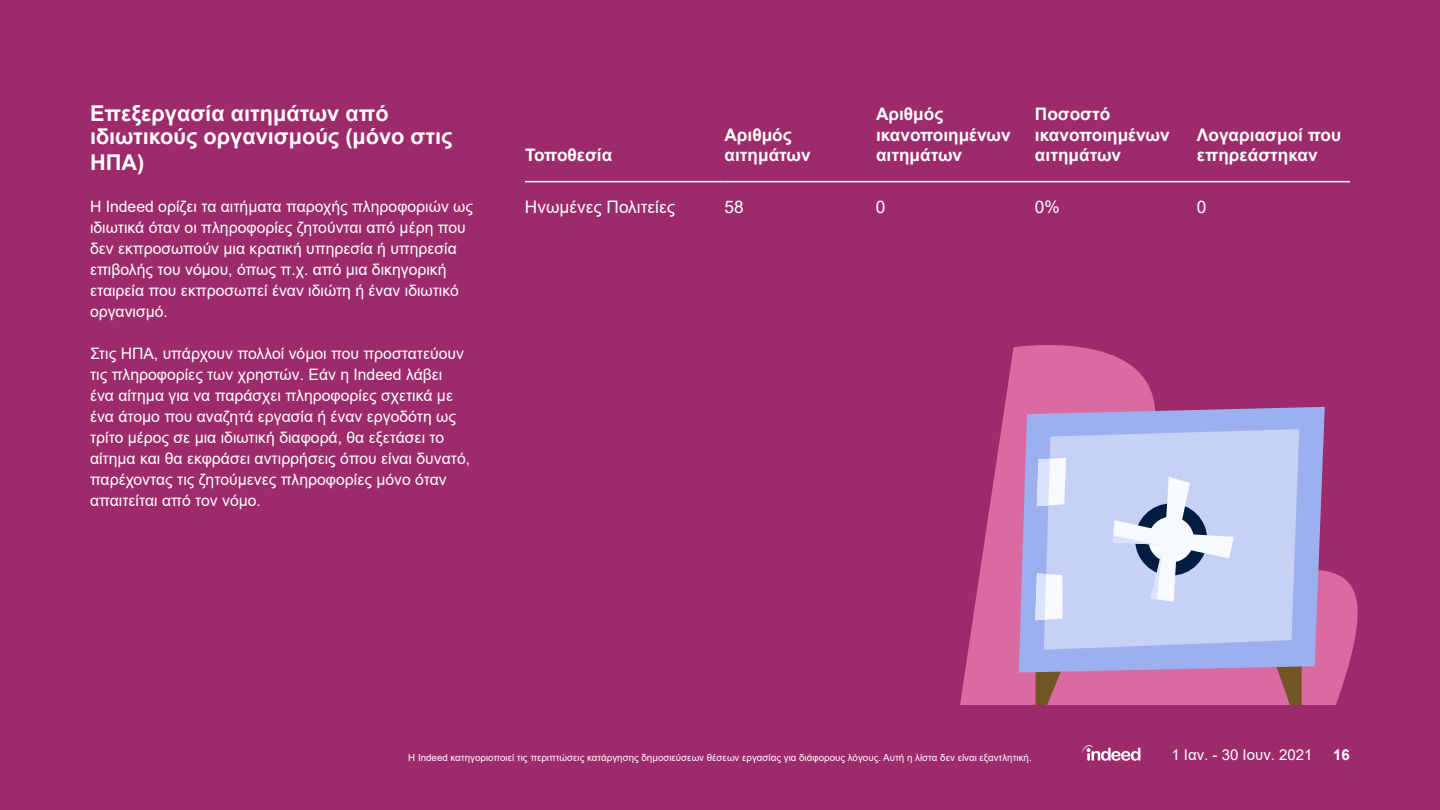
<style>
.page{position:relative;width:1440px;height:810px;background:#9d2b6b}
.page>*{position:absolute;margin:0;border:0;box-sizing:border-box;transform-origin:0 0}
.t1{font:700 21.75px/23.2px "Arial";color:#fff}
.t2{font:700 17.25px/20.7px "Arial";color:#fff}
.t3{font:17.25px "Arial";color:#fff}
.t4{font:15.75px/21px "Arial";color:#fff}
.t5{font:15px "Arial";color:#fff}
.t6{font:700 15px "Arial";color:#fff}
.t7{font:9.75px "Arial";color:#fff}
</style>
<div class="page">
<svg style="left:960px;top:345px;width:398px;height:360px"></svg>
<svg style="left:1036px;top:673px;width:27px;height:32px"></svg>
<svg style="left:1274px;top:673px;width:28px;height:32px"></svg>
<svg style="left:1019px;top:407px;width:306px;height:266px;background:#a5a0dd"></svg>
<svg style="left:1044px;top:429px;width:255px;height:221px;background:#c3cef4"></svg>
<svg style="left:1037px;top:458px;width:29px;height:48px"></svg>
<svg style="left:1035px;top:573px;width:28px;height:47px"></svg>
<svg style="left:1113px;top:477px;width:121px;height:125px;background:#c0cae5"></svg>
<hr style="left:525px;top:181px;width:199px;height:1px;background:#fff">
<hr style="left:724px;top:181px;width:152px;height:1px;background:#fff">
<hr style="left:876px;top:181px;width:159px;height:1px;background:#fff">
<hr style="left:1035px;top:181px;width:162px;height:1px;background:#fff">
<hr style="left:1197px;top:181px;width:153px;height:1px;background:#fff">
<svg style="left:1082px;top:745px;width:58px;height:16px"></svg>
<h1 class="t1" style="left:90px;top:102px;width:364px">Επεξεργασία αιτημάτων από ιδιωτικούς οργανισμούς (μόνο στις</h1>
<h1 class="t1" style="left:90px;top:151px;width:56px">ΗΠΑ)</h1>
<p class="t4" style="left:90px;top:196px;width:385px">Η Indeed ορίζει τα αιτήματα παροχής πληροφοριών ως ιδιωτικά όταν οι πληροφορίες ζητούνται από μέρη που δεν εκπροσωπούν μια κρατική υπηρεσία ή υπηρεσία επιβολής του νόμου, όπως π.χ. από μια δικηγορική εταιρεία που εκπροσωπεί έναν ιδιώτη ή έναν ιδιωτικό οργανισμό.</p>
<p class="t4" style="left:90px;top:343px;width:382px">Στις ΗΠΑ, υπάρχουν πολλοί νόμοι που προστατεύουν τις πληροφορίες των χρηστών. Εάν η Indeed λάβει ένα αίτημα για να παράσχει πληροφορίες σχετικά με ένα άτομο που αναζητά εργασία ή έναν εργοδότη ως τρίτο μέρος σε μια ιδιωτική διαφορά, θα εξετάσει το αίτημα και θα εκφράσει αντιρρήσεις όπου είναι δυνατό, παρέχοντας τις ζητούμενες πληροφορίες μόνο όταν απαιτείται από τον νόμο.</p>
<p class="t2" style="left:525px;top:145px;width:89px">Τοποθεσία</p>
<p class="t2" style="left:724px;top:124px;width:88px">Αριθμός αιτημάτων</p>
<p class="t2" style="left:876px;top:104px;width:136px">Αριθμός ικανοποιημένων αιτημάτων</p>
<p class="t2" style="left:1035px;top:104px;width:136px">Ποσοστό ικανοποιημένων αιτημάτων</p>
<p class="t2" style="left:1197px;top:124px;width:146px">Λογαριασμοί που επηρεάστηκαν</p>
<p class="t3" style="left:525px;top:195px;width:152px">Ηνωμένες Πολιτείες</p>
<p class="t3" style="left:724px;top:195px;width:21px">58</p>
<p class="t3" style="left:876px;top:195px;width:11px">0</p>
<p class="t3" style="left:1035px;top:195px;width:26px">0%</p>
<p class="t3" style="left:1197px;top:195px;width:11px">0</p>
<p class="t5" style="left:1171px;top:744px;width:143px">1 Ιαν. - 30 Ιουν. 2021</p>
<p class="t7" style="left:408px;top:751px;width:625px">Η Indeed κατηγοριοποιεί τις περιπτώσεις κατάργησης δημοσιεύσεων θέσεων εργασίας για διάφορους λόγους. Αυτή η λίστα δεν είναι εξαντλητική.</p>
<p class="t6" style="left:1333px;top:744px;width:18px">16</p>
</div>
